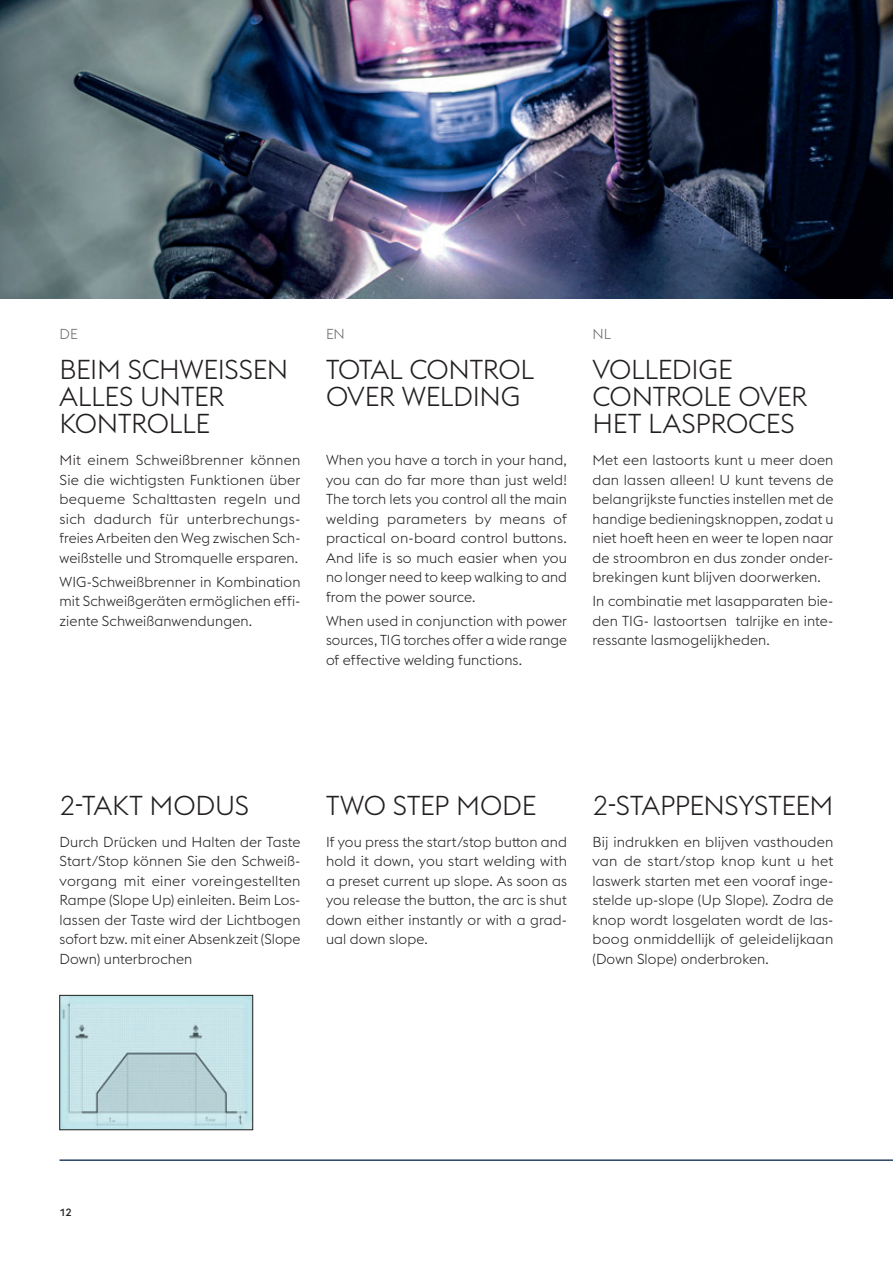
<style>
.page{position:relative;width:893px;height:1263px;background:#fff}
.page>*{position:absolute;margin:0;border:0;box-sizing:border-box;transform-origin:0 0}
.HL-2_single_column{font:300 27px/27px "voestalpine";letter-spacing:-.01em;color:#231f20}
.Copy_9_5_13_NL{font:300 14.25px/19.5px "voestalpine";letter-spacing:.005em;color:#231f20;text-align:justify}
.Copy_9_5_13_DE{font:300 14.25px/19.5px "voestalpine";letter-spacing:.005em;color:#231f20;text-align:justify}
.Copy_9_5_13_EN{font:300 14.25px/19.5px "voestalpine";letter-spacing:.01em;color:#231f20;text-align:justify}
.Language_single_colu{font:300 14.25px "voestalpine";color:#6c6d70}
.t1{font:500 10.5px "voestalpine";color:#231f20}
</style>
<div class="page">
<hr style="left:60px;top:1159px;width:833px;height:2px;background:#284264">
<img style="left:62px;top:997px;width:189px;height:131px">
<div style="left:60px;top:995px;width:193px;height:135px;border:1px solid #231f20"></div>
<img style="left:0;top:0;width:893px;height:298px">
<p class="Language_single_colu" style="left:60px;top:326px;width:20px">DE</p>
<p class="HL-2_single_column" style="left:60px;top:356px;width:230px">BEIM SCHWEISSEN<br>ALLES UNTER<br>KONTROLLE</p>
<p class="Copy_9_5_13_NL" style="left:60px;top:451px;width:242px">Mit einem Schweißbrenner können Sie die wichtigsten Funktionen über bequeme Schalttasten regeln und sich dadurch für unterbrechungs&shy;freies Arbeiten den Weg zwischen Sch&shy;weißstelle und Stromquelle ersparen.</p>
<p class="Copy_9_5_13_NL" style="left:60px;top:572px;width:242px">WIG-Schweißbrenner in Kombination mit Schweißgeräten ermöglichen effi&shy;ziente Schweißanwendungen.</p>
<p class="Language_single_colu" style="left:326px;top:326px;width:20px">EN</p>
<p class="HL-2_single_column" style="left:326px;top:356px;width:210px">TOTAL CONTROL<br>OVER WELDING</p>
<p class="Copy_9_5_13_NL" style="left:326px;top:451px;width:242px">When you have a torch in your hand, you can do far more than just weld!<br>The torch lets you control all the main welding parameters by means of practical on-board control buttons.<br>And life is so much easier when you no longer need to keep walking to and from the power source.</p>
<p class="Copy_9_5_13_NL" style="left:326px;top:611px;width:242px">When used in conjunction with power sources, TIG torches offer a wide range of effective welding functions.</p>
<p class="Language_single_colu" style="left:592px;top:326px;width:20px">NL</p>
<p class="HL-2_single_column" style="left:592px;top:356px;width:217px">VOLLEDIGE<br>CONTROLE OVER<br>HET LASPROCES</p>
<p class="Copy_9_5_13_NL" style="left:592px;top:451px;width:242px">Met een lastoorts kunt u meer doen dan lassen alleen! U kunt tevens de belangrijkste functies instellen met de handige bedieningsknoppen, zodat u niet hoeft heen en weer te lopen naar de stroombron en dus zonder onder&shy;brekingen kunt blijven doorwerken.</p>
<p class="Copy_9_5_13_NL" style="left:592px;top:591px;width:242px">In combinatie met lasapparaten bie&shy;den TIG- lastoortsen talrijke en inte&shy;ressante lasmogelijkheden.</p>
<p class="HL-2_single_column" style="left:60px;top:792px;width:191px">2-TAKT MODUS</p>
<p class="Copy_9_5_13_DE" style="left:60px;top:832px;width:242px">Durch Drücken und Halten der Taste Start/Stop können Sie den Schweiß&shy;vorgang mit einer voreingestellten Rampe (Slope Up) einleiten. Beim Los&shy;lassen der Taste wird der Lichtbogen sofort bzw. mit einer Absenkzeit (Slope Down) unterbrochen</p>
<p class="HL-2_single_column" style="left:326px;top:792px;width:212px">TWO STEP MODE</p>
<p class="Copy_9_5_13_EN" style="left:326px;top:832px;width:242px">If you press the start/stop button and hold it down, you start welding with a preset current up slope. As soon as you release the button, the arc is shut down either instantly or with a grad&shy;ual down slope.</p>
<p class="HL-2_single_column" style="left:592px;top:792px;width:242px">2-STAPPENSYSTEEM</p>
<p class="Copy_9_5_13_NL" style="left:592px;top:832px;width:242px">Bij indrukken en blijven vasthouden van de start/stop knop kunt u het laswerk starten met een vooraf inge&shy;stelde up-slope (Up Slope). Zodra de knop wordt losgelaten wordt de las&shy;boog onmiddellijk of geleidelijkaan (Down Slope) onderbroken.</p>
<p class="t1" style="left:60px;top:1206px;width:14px">12</p>
</div>
